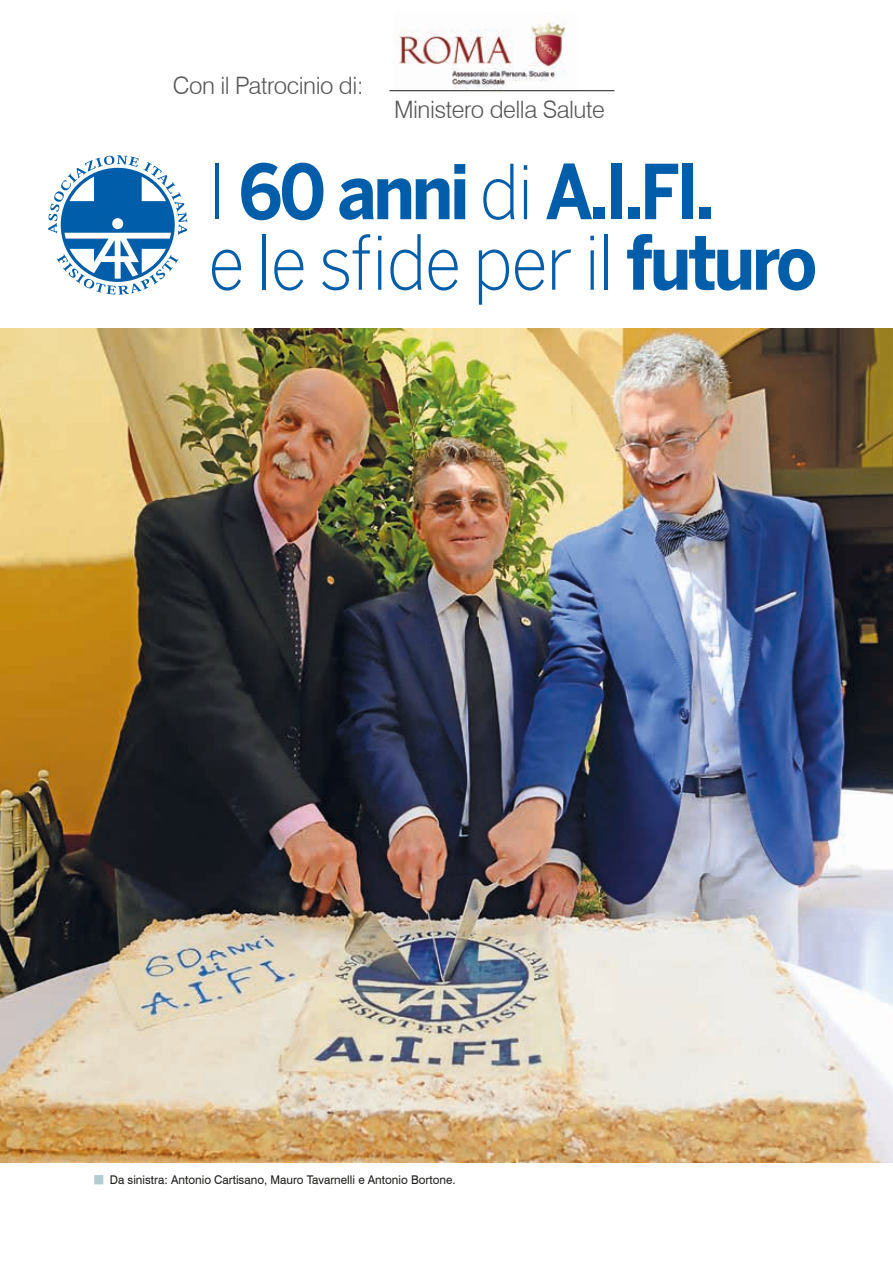
<style>
.page{position:relative;width:893px;height:1263px;background:#fff}
.page>*{position:absolute;margin:0;border:0;box-sizing:border-box;transform-origin:0 0}
.t1{font:700 75px/70.5px "Benton Sans";letter-spacing:-.05em;color:#005da9;scale:.9 1}
.t2{font:300 24px "Swiss 721 BT";letter-spacing:-.02em;color:#575756}
.t3{font:12px "Swiss 721 BT";color:#1d1d1b}
.s1{font-weight:300}
</style>
<div class="page">
<img style="left:0;top:329px;width:893px;height:833px">
<img style="left:394px;top:19px;width:182px;height:73px">
<svg style="left:48px;top:155px;width:139px;height:140px"></svg>
<hr style="left:389px;top:90px;width:225px;height:1px;background:#1d1d1b">
<h2 class="t2" style="left:173px;top:71px;width:192px">Con il Patrocinio di:</h2>
<h2 class="t2" style="left:394px;top:95px;width:212px">Ministero della Salute</h2>
<h1 class="t1" style="left:208px;top:156px;width:678px"><span class="s1">I</span> 60 anni <span class="s1">di</span> A.I.FI.<br><span class="s1">e le sfide per il</span> futuro</h1>
<p class="t3" style="left:94px;top:1173px;width:364px"><sup>█</sup> Da sinistra: Antonio Cartisano, Mauro Tavarnelli e Antonio Bortone.</p>
</div>
